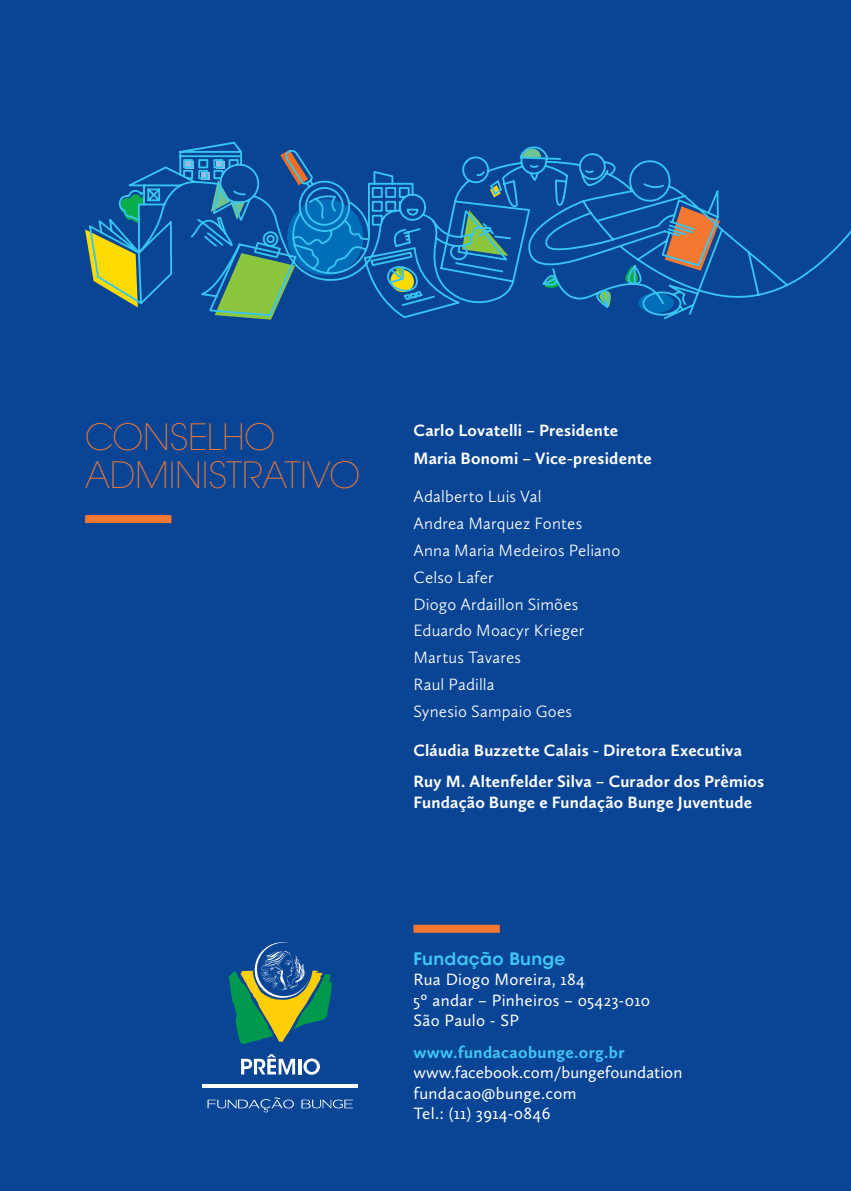
<style>
.page{position:relative;width:851px;height:1191px;background:#fff}
.page>*{position:absolute;margin:0;border:0;box-sizing:border-box;transform-origin:0 0}
.t1{font:200 36px/38px "ITC Avant Garde Std";letter-spacing:-.005em;color:#f37932}
.t2{font:700 17px/28px "Calluna Sans";letter-spacing:.01em;color:#fff}
.t3{font:300 17px "Calluna Sans";letter-spacing:.01em;color:#fff}
.t4{font:17px/20.4px "Calluna Sans";color:#fff}
.t5{font:17px/20.4px "Calluna Sans";letter-spacing:.02em;color:#fff}
.s1{font-family:"ITC Avant Garde Std";font-weight:600;color:#40c7f4}
.s2{font-weight:700;color:#40c7f4}
</style>
<div class="page">
<div style="left:0;top:0;width:850px;height:1191px;background:#094594"></div>
<div style="left:413px;top:924px;width:86px;height:8px;background:#f37932"></div>
<div style="left:85px;top:515px;width:86px;height:8px;background:#f37932"></div>
<svg style="left:229px;top:942px;width:103px;height:102px"></svg>
<svg style="left:241px;top:1054px;width:54px;height:20px"></svg>
<hr style="left:298px;top:1058px;width:3px;height:16px;background:#fff">
<svg style="left:303px;top:1058px;width:17px;height:16px"></svg>
<hr style="left:202px;top:1084px;width:156px;height:3px;background:#fff">
<svg style="left:207px;top:1097px;width:87px;height:15px"></svg>
<svg style="left:301px;top:1099px;width:52px;height:9px"></svg>
<svg style="left:85px;top:229px;width:2px;height:12px"></svg>
<svg style="left:87px;top:142px;width:763px;height:177px"></svg>
<p class="t1" style="left:85px;top:419px;width:276px">CONSELHO<br>ADMINISTRATIVO</p>
<p class="t2" style="left:413px;top:416px;width:240px">Carlo Lovatelli – Presidente<br>Maria Bonomi – Vice-presidente</p>
<p class="t3" style="left:413px;top:486px;width:129px">Adalberto Luis Val</p>
<p class="t3" style="left:413px;top:513px;width:170px">Andrea Marquez Fontes</p>
<p class="t3" style="left:413px;top:540px;width:208px">Anna Maria Medeiros Peliano</p>
<p class="t3" style="left:413px;top:567px;width:82px">Celso Lafer</p>
<p class="t3" style="left:413px;top:593px;width:166px">Diogo Ardaillon Simões</p>
<p class="t3" style="left:413px;top:620px;width:172px">Eduardo Moacyr Krieger</p>
<p class="t3" style="left:413px;top:647px;width:109px">Martus Tavares</p>
<p class="t3" style="left:413px;top:674px;width:83px">Raul Padilla</p>
<p class="t3" style="left:413px;top:701px;width:160px">Synesio Sampaio Goes</p>
<p class="t2" style="left:413px;top:736px;width:330px">Cláudia Buzzette Calais - Diretora Executiva</p>
<p class="t2" style="left:413px;top:771px;width:352px;line-height:20.4px">Ruy M. Altenfelder Silva – Curador dos Prêmios<br>Fundação Bunge e Fundação Bunge Juventude</p>
<p class="t5" style="left:413px;top:948px;width:238px"><span class="s1">Fundação Bunge<br></span>Rua Diogo Moreira, 184<br>5º andar – Pinheiros – 05423-010<br>São Paulo - SP</p>
<p class="t4" style="left:413px;top:1041px;width:270px"><span class="s2">www.fundacaobunge.org.br </span>www.facebook.com/bungefoundation fundacao@bunge.com<br>Tel.: (11) 3914-0846</p>
</div>
